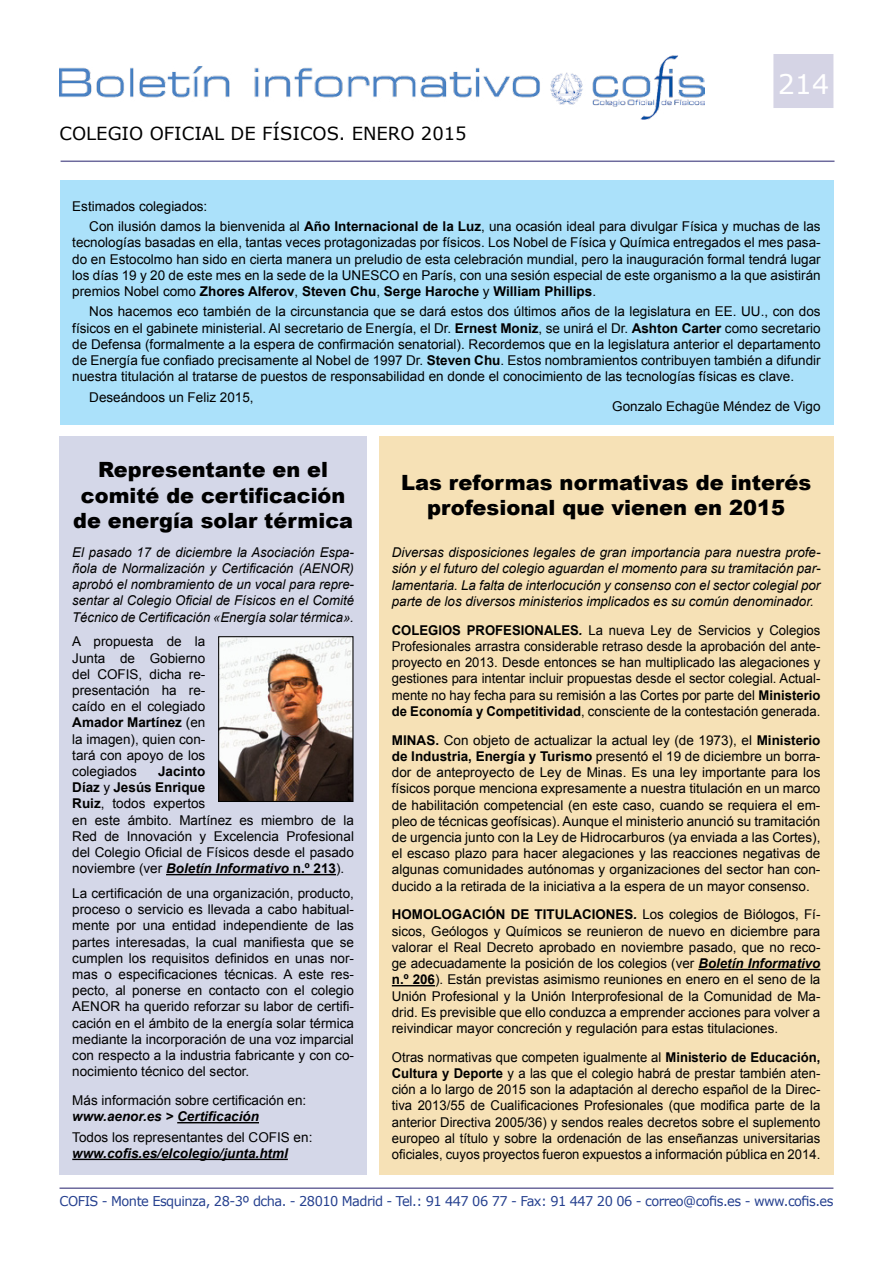
<style>
.page{position:relative;width:893px;height:1263px;background:#fff}
.page>*{position:absolute;margin:0;border:0;box-sizing:border-box;transform-origin:0 0}
.t1{font:27px "Verdana";color:#fff}
.t2{font:900 21px/25.2px "Arial";color:#000;text-align:center}
.t3{font:18px "Verdana";color:#000}
.t4{font:13.5px/16.2px "Arial";color:#000;text-align:justify}
.t5{font:italic 13.5px/16.2px "Arial";color:#000;text-align:justify}
.t6{font:13.5px "Verdana";letter-spacing:-.04em;color:#25408f;scale:.96 1}
.t7{font:italic 700 13.5px "Arial";color:#000}
.s1{font-weight:700}
.s2{font-weight:700;font-style:italic}
</style>
<div class="page">
<div style="left:60px;top:180px;width:773px;height:245px;background:#abe1fa"></div>
<div style="left:774px;top:55px;width:59px;height:52px;background:#d5d4e5"></div>
<div style="left:773px;top:54px;width:60px;height:54px;border:2px solid #d5d4e5"></div>
<hr style="left:60px;top:1187px;width:773px;height:2px;background:#6d6a9d">
<img style="left:60px;top:55px;width:645px;height:65px">
<hr style="left:61px;top:161px;width:773px;height:1px;background:#6d6a9d">
<div style="left:379px;top:437px;width:454px;height:738px;background:#f6e1b6"></div>
<hr style="left:698px;top:969px;width:122px;height:1px;background:#000">
<hr style="left:392px;top:985px;width:43px;height:1px;background:#000">
<div style="left:60px;top:437px;width:307px;height:738px;background:#d4d7e8"></div>
<hr style="left:166px;top:874px;width:170px;height:1px;background:#000">
<hr style="left:177px;top:1122px;width:82px;height:1px;background:#000">
<hr style="left:72px;top:1159px;width:216px;height:1px;background:#000">
<img style="left:220px;top:638px;width:131px;height:162px">
<div style="left:218px;top:636px;width:135px;height:166px;border:1px solid #000"></div>
<h3 class="t3" style="left:60px;top:122px;width:409px">COLEGIO OFICIAL DE FÍSICOS. ENERO 2015</h3>
<h1 class="t1" style="left:778px;top:67px;width:53px">214</h1>
<p class="t4" style="left:89px;top:196px;width:733px;line-height:20.4px;text-indent:-17px">Estimados colegiados:<br>Con ilusión damos la bienvenida al <span class="s1">Año Internacional de la Luz</span>, una ocasión ideal para divulgar Física y muchas de las</p>
<p class="t4" style="left:72px;top:235px;width:750px">tecnologías basadas en ella, tantas veces protagonizadas por físicos. Los Nobel de Física y Química entregados el mes pasa&shy;do en Estocolmo han sido en cierta manera un preludio de esta celebración mundial, pero la inauguración formal tendrá lugar los días 19 y 20 de este mes en la sede de la UNESCO en París, con una sesión especial de este organismo a la que asistirán premios Nobel como <span class="s1">Zhores Alferov</span>, <span class="s1">Steven Chu</span>, <span class="s1">Serge Haroche</span> y <span class="s1">William Phillips</span>.</p>
<p class="t4" style="left:72px;top:304px;width:750px;text-indent:17px">Nos hacemos eco también de la circunstancia que se dará estos dos últimos años de la legislatura en EE. UU., con dos físicos en el gabinete ministerial. Al secretario de Energía, el Dr. <span class="s1">Ernest Moniz</span>, se unirá el Dr. <span class="s1">Ashton Carter</span> como secretario de Defensa (formalmente a la espera de confirmación senatorial). Recordemos que en la legislatura anterior el departamento de Energía fue confiado precisamente al Nobel de 1997 Dr. <span class="s1">Steven Chu</span>. Estos nombramientos contribuyen también a difundir nuestra titulación al tratarse de puestos de responsabilidad en donde el conocimiento de las tecnologías físicas es clave.</p>
<p class="t4" style="left:89px;top:389px;width:166px">Deseándoos un Feliz 2015,</p>
<p class="t4" style="left:612px;top:398px;width:210px">Gonzalo Echagüe Méndez de Vigo</p>
<h2 class="t2" style="left:73px;top:457px;width:281px">Representante en el comité de certificación de energía solar térmica</h2>
<p class="t5" style="left:72px;top:544px;width:283px">El pasado 17 de diciembre la Asociación Espa&shy;ñola de Normalización y Certificación (AENOR) aprobó el nombramiento de un vocal para repre&shy;sentar al Colegio Oficial de Físicos en el Comité Técnico de Certificación «Energía solar térmica».</p>
<p class="t4" style="left:72px;top:634px;width:135px">A propuesta de la Junta de Gobierno del COFIS, dicha re&shy;presentación ha re&shy;caído en el colegiado <span class="s1">Amador Martínez</span> (en la imagen), quien con&shy;tará con apoyo de los colegiados</p>
<p class="t4" style="left:72px;top:763px;width:283px;text-align:left;text-indent:86px"><span class="s1">Jacinto<br>Díaz</span> y <span class="s1">Jesús Enrique<br>Ruiz</span>, todos expertos<br>en este ámbito. Martínez es miembro de la<br>Red de Innovación y Excelencia Profesional del Colegio Oficial de Físicos desde el pasado noviembre (ver <span class="s2">Boletín Informativo</span> <span class="s1">n.º 213</span>).</p>
<p class="t4" style="left:72px;top:885px;width:283px">La certificación de una organización, producto, proceso o servicio es llevada a cabo habitual&shy;mente por una entidad independiente de las partes interesadas, la cual manifiesta que se cumplen los requisitos definidos en unas nor&shy;mas o especificaciones técnicas. A este res&shy;pecto, al ponerse en contacto con el colegio AENOR ha querido reforzar su labor de certifi&shy;cación en el ámbito de la energía solar térmica mediante la incorporación de una voz imparcial con respecto a la industria fabricante y con co&shy;nocimiento técnico del sector.</p>
<p class="t4" style="left:72px;top:1092px;width:236px">Más información sobre certificación en:</p>
<p class="t7" style="left:72px;top:1108px;width:188px">www.aenor.es &gt; Certificación</p>
<p class="t4" style="left:72px;top:1129px;width:242px">Todos los representantes del COFIS en:</p>
<p class="t7" style="left:72px;top:1144px;width:217px">www.cofis.es/elcolegio/junta.html</p>
<h2 class="t2" style="left:401px;top:469px;width:412px">Las reformas normativas de interés profesional que vienen en 2015</h2>
<p class="t5" style="left:392px;top:544px;width:430px">Diversas disposiciones legales de gran importancia para nuestra profe&shy;sión y el futuro del colegio aguardan el momento para su tramitación par&shy;lamentaria. La falta de interlocución y consenso con el sector colegial por parte de los diversos ministerios implicados es su común denominador.</p>
<p class="t4" style="left:392px;top:622px;width:430px"><span class="s1">COLEGIOS PROFESIONALES</span><span class="s2">.</span> La nueva Ley de Servicios y Colegios Profesionales arrastra considerable retraso desde la aprobación del ante&shy;proyecto en 2013. Desde entonces se han multiplicado las alegaciones y gestiones para intentar incluir propuestas desde el sector colegial. Actual&shy;mente no hay fecha para su remisión a las Cortes por parte del <span class="s1">Ministerio de Economía y Competitividad</span>, consciente de la contestación generada.</p>
<p class="t4" style="left:392px;top:732px;width:430px"><span class="s1">MINAS.</span> Con objeto de actualizar la actual ley (de 1973), el <span class="s1">Ministerio de Industria, Energía y Turismo</span> presentó el 19 de diciembre un borra&shy;dor de anteproyecto de Ley de Minas. Es una ley importante para los físicos porque menciona expresamente a nuestra titulación en un marco de habilitación competencial (en este caso, cuando se requiera el em&shy;pleo de técnicas geofísicas). Aunque el ministerio anunció su tramitación de urgencia junto con la Ley de Hidrocarburos (ya enviada a las Cortes), el escaso plazo para hacer alegaciones y las reacciones negativas de algunas comunidades autónomas y organizaciones del sector han con&shy;ducido a la retirada de la iniciativa a la espera de un mayor consenso.</p>
<p class="t4" style="left:392px;top:907px;width:430px"><span class="s1">HOMOLOGACIÓN DE TITULACIONES</span><span class="s2">.</span> Los colegios de Biólogos, Fí&shy;sicos, Geólogos y Químicos se reunieron de nuevo en diciembre para valorar el Real Decreto aprobado en noviembre pasado, que no reco&shy;ge adecuadamente la posición de los colegios (ver <span class="s2">Boletín Informativo </span><span class="s1">n.º 206</span>). Están previstas asimismo reuniones en enero en el seno de la Unión Profesional y la Unión Interprofesional de la Comunidad de Ma&shy;drid. Es previsible que ello conduzca a emprender acciones para volver a reivindicar mayor concreción y regulación para estas titulaciones.</p>
<p class="t4" style="left:392px;top:1049px;width:430px">Otras normativas que competen igualmente al <span class="s1">Ministerio de Educación, Cultura y Deporte</span> y a las que el colegio habrá de prestar también aten&shy;ción a lo largo de 2015 son la adaptación al derecho español de la Direc&shy;tiva 2013/55 de Cualificaciones Profesionales (que modifica parte de la anterior Directiva 2005/36) y sendos reales decretos sobre el suplemento europeo al título y sobre la ordenación de las enseñanzas universitarias oficiales, cuyos proyectos fueron expuestos a información pública en 2014.</p>
<p class="t6" style="left:60px;top:1193px;width:808px">COFIS - Monte Esquinza, 28-3º dcha. - 28010 Madrid - Tel.: 91 447 06 77 - Fax: 91 447 20 06 - correo@cofis.es - www.cofis.es</p>
</div>
